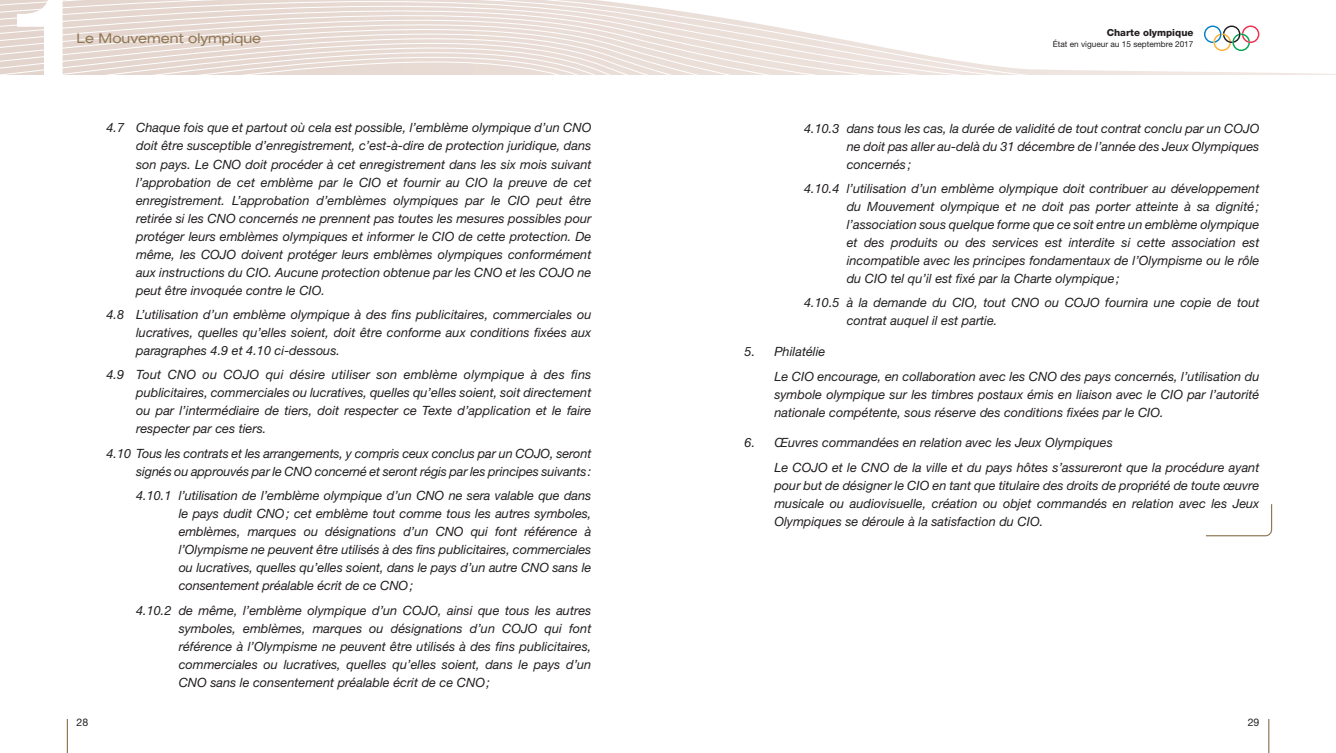
<style>
.page{position:relative;width:1336px;height:753px;background:#fff}
.page>*{position:absolute;margin:0;border:0;box-sizing:border-box;transform-origin:0 0}
.t1{font:expanded 13.5px "Helvetica Neue LT Std";color:#917854}
.t2{font:italic 12.75px/18px "Helvetica Neue LT Std";color:#231f20;text-align:justify}
.t3{font:10.5px "Helvetica Neue LT Std";color:#231f20}
.t4{font:800 9.75px "Helvetica Neue LT Std";color:#231f20}
.t5{font:8.25px "Helvetica Neue LT Std";color:#231f20}
</style>
<div class="page">
<hr style="left:1267px;top:719px;width:2px;height:34px;background:#917854">
<hr style="left:67px;top:719px;width:1px;height:34px;background:#917854">
<svg style="left:1104px;top:25px;width:218px;height:49px"></svg>
<svg style="left:0;top:0;width:1104px;height:75px"></svg>
<svg style="left:1203px;top:26px;width:56px;height:25px"></svg>
<svg style="left:17px;top:0;width:46px;height:75px"></svg>
<svg style="left:1205px;top:504px;width:67px;height:33px"></svg>
<p class="t1" style="left:77px;top:30px;width:186px">Le Mouvement olympique</p>
<p class="t4" style="left:1106px;top:27px;width:88px">Charte olympique</p>
<p class="t5" style="left:1052px;top:39px;width:142px">état en vigueur au 15 septembre 2017</p>
<p class="t2" style="left:136px;top:119px;width:457px;text-indent:-30px">4.7 Chaque fois que et partout où cela est possible, l’emblème olympique d’un CNO doit être susceptible d’enregistrement, c’est-à-dire de protection juridique, dans son pays. Le CNO doit procéder à cet enregistrement dans les six mois suivant l’approbation de cet emblème par le CIO et fournir au CIO la preuve de cet enregistrement. L’approbation d’emblèmes olympiques par le CIO peut être retirée si les CNO concernés ne prennent pas toutes les mesures possibles pour protéger leurs emblèmes olympiques et informer le CIO de cette protection. De même, les COJO doivent protéger leurs emblèmes olympiques conformément aux instructions du CIO. Aucune protection obtenue par les CNO et les COJO ne peut être invoquée contre le CIO.</p>
<p class="t2" style="left:136px;top:305px;width:456px;text-indent:-30px">4.8 L’utilisation d’un emblème olympique à des fins publicitaires, commerciales ou lucratives, quelles qu’elles soient, doit être conforme aux conditions fixées aux paragraphes 4.9 et 4.10 ci-dessous.</p>
<p class="t2" style="left:136px;top:365px;width:457px;text-indent:-30px">4.9 Tout CNO ou COJO qui désire utiliser son emblème olympique à des fins publicitaires, commerciales ou lucratives, quelles qu’elles soient, soit directement ou par l’intermédiaire de tiers, doit respecter ce Texte d’application et le faire respecter par ces tiers.</p>
<p class="t2" style="left:106px;top:444px;width:486px;text-align:right">4.10 Tous les contrats et les arrangements, y compris ceux conclus par un COJO, seront signés ou approuvés par le CNO concerné et seront régis par les principes suivants:</p>
<p class="t2" style="left:179px;top:486px;width:414px;text-indent:-43px">4.10.1 l’utilisation de l’emblème olympique d’un CNO ne sera valable que dans le pays dudit CNO; cet emblème tout comme tous les autres symboles, emblèmes, marques ou désignations d’un CNO qui font référence à l’Olympisme ne peuvent être utilisés à des fins publicitaires, commerciales ou lucratives, quelles qu’elles soient, dans le pays d’un autre CNO sans le consentement préalable écrit de ce CNO;</p>
<p class="t2" style="left:179px;top:601px;width:414px;text-indent:-43px">4.10.2 de même, l’emblème olympique d’un COJO, ainsi que tous les autres symboles, emblèmes, marques ou désignations d’un COJO qui font référence à l’Olympisme ne peuvent être utilisés à des fins publicitaires, commerciales ou lucratives, quelles qu’elles soient, dans le pays d’un CNO sans le consentement préalable écrit de ce CNO;</p>
<p class="t2" style="left:846px;top:119px;width:414px;text-indent:-43px">4.10.3 dans tous les cas, la durée de validité de tout contrat conclu par un COJO ne doit pas aller au-delà du 31 décembre de l’année des Jeux Olympiques concernés ;</p>
<p class="t2" style="left:846px;top:179px;width:414px;text-indent:-43px">4.10.4 l’utilisation d’un emblème olympique doit contribuer au développement du Mouvement olympique et ne doit pas porter atteinte à sa dignité; l’association sous quelque forme que ce soit entre un emblème olympique et des produits ou des services est interdite si cette association est incompatible avec les principes fondamentaux de l’Olympisme ou le rôle du CIO tel qu’il est fixé par la Charte olympique;</p>
<p class="t2" style="left:846px;top:293px;width:414px;text-indent:-43px">4.10.5 à la demande du CIO, tout CNO ou COJO fournira une copie de tout contrat auquel il est partie.</p>
<p class="t2" style="left:774px;top:339px;width:486px;line-height:24.5px;text-indent:-30px">5. Philatélie<br>Le CIO encourage, en collaboration avec les CNO des pays concernés, l’utilisation du</p>
<p class="t2" style="left:774px;top:385px;width:486px">symbole olympique sur les timbres postaux émis en liaison avec le CIO par l’autorité nationale compétente, sous réserve des conditions fixées par le CIO.</p>
<p class="t2" style="left:774px;top:430px;width:486px;line-height:24.5px;text-indent:-30px">6. Œuvres commandées en relation avec les Jeux Olympiques<br>Le COJO et le CNO de la ville et du pays hôtes s’assureront que la procédure ayant</p>
<p class="t2" style="left:774px;top:476px;width:486px">pour but de désigner le CIO en tant que titulaire des droits de propriété de toute œuvre musicale ou audiovisuelle, création ou objet commandés en relation avec les Jeux Olympiques se déroule à la satisfaction du CIO.</p>
<p class="t3" style="left:77px;top:716px;width:13px">28</p>
<p class="t3" style="left:1247px;top:716px;width:13px">29</p>
</div>
